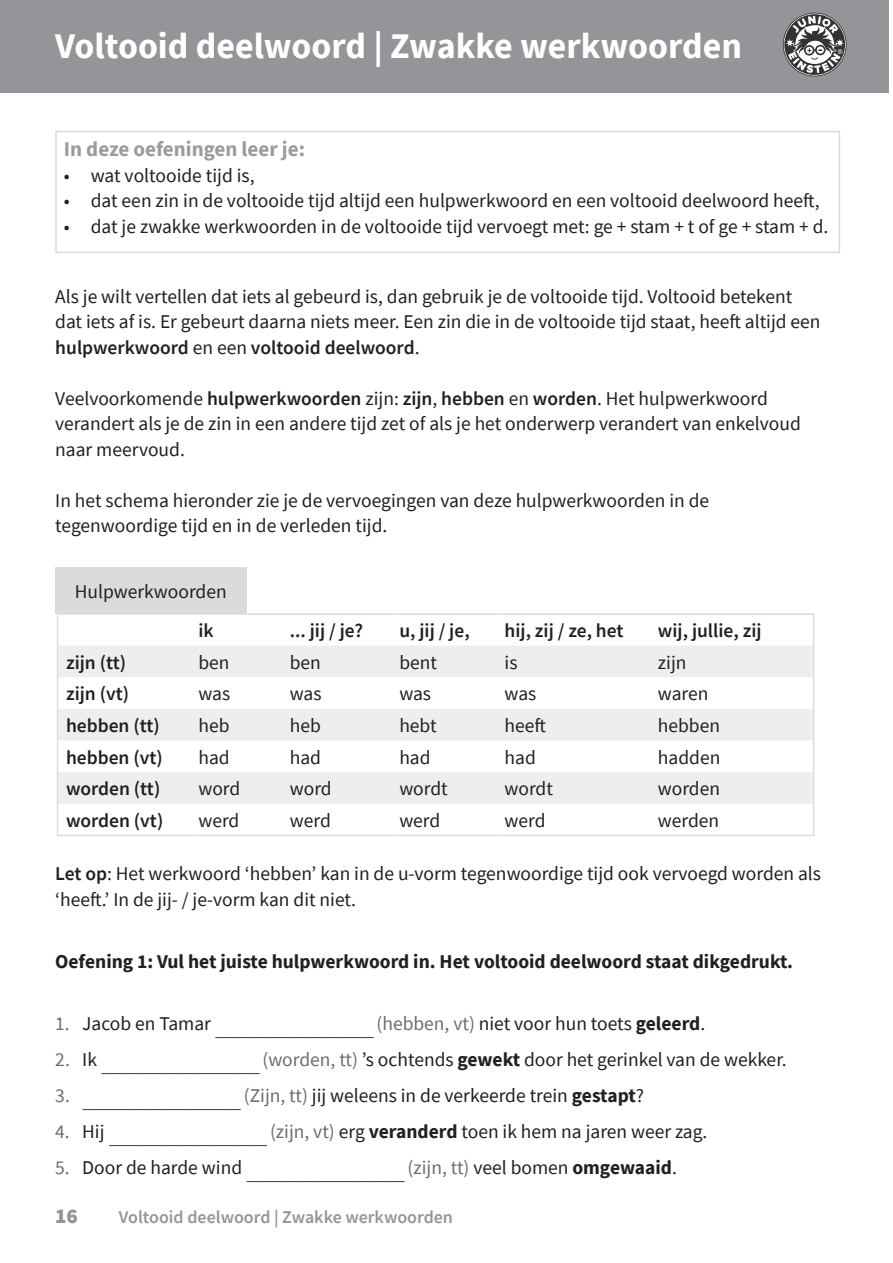
<style>
.page{position:relative;width:893px;height:1263px;background:#fff}
.page>*{position:absolute;margin:0;border:0;box-sizing:border-box;transform-origin:0 0}
.Kop_1{font:700 36px "Source Sans Pro";color:#fff}
.t1{font:700 21px "Source Sans Pro";color:#999b9e}
.t2{font:900 21px "Source Sans Pro";color:#929595}
.t3{font:19.5px/25.5px "Source Sans Pro";color:#231f20}
.t4{font:600 19.5px "Source Sans Pro";color:#231f20}
.t5{font:700 19.5px "Source Sans Pro";color:#231f20}
.t6{font:19.5px "Source Sans Pro";color:#6c6d70}
.t7{font:300 18px "Source Sans Pro";color:#231f20}
.Voettekst{font:600 18px "Source Sans Pro";color:#939598}
.s1{font-weight:600}
.s2{color:#6c6d70}
.s3{font-weight:700}
.s4{color:#231f20}
</style>
<div class="page">
<div style="left:0;top:0;width:889px;height:92px;background:#939598"></div>
<svg style="left:783px;top:13px;width:64px;height:63px"></svg>
<div style="left:55px;top:131px;width:785px;height:122px;border:2px solid #dbdcda"></div>
<svg style="left:58px;top:646px;width:755px;height:158px;fill:#eeeeef"></svg>
<hr style="left:57px;top:615px;width:1px;height:31px;background:#dcdcd8">
<hr style="left:813px;top:615px;width:1px;height:31px;background:#dcdcd8">
<hr style="left:57px;top:646px;width:1px;height:31px;background:#dcdcd8">
<hr style="left:813px;top:646px;width:1px;height:31px;background:#dcdcd8">
<hr style="left:57px;top:677px;width:1px;height:32px;background:#dcdcd8">
<hr style="left:813px;top:677px;width:1px;height:32px;background:#dcdcd8">
<hr style="left:57px;top:709px;width:1px;height:31px;background:#dcdcd8">
<hr style="left:813px;top:709px;width:1px;height:31px;background:#dcdcd8">
<hr style="left:57px;top:740px;width:1px;height:32px;background:#dcdcd8">
<hr style="left:813px;top:740px;width:1px;height:32px;background:#dcdcd8">
<hr style="left:57px;top:772px;width:1px;height:32px;background:#dcdcd8">
<hr style="left:813px;top:772px;width:1px;height:32px;background:#dcdcd8">
<hr style="left:57px;top:804px;width:1px;height:31px;background:#dcdcd8">
<hr style="left:813px;top:804px;width:1px;height:31px;background:#dcdcd8">
<hr style="left:57px;top:835px;width:135px;height:1px;background:#dcdcd8">
<hr style="left:192px;top:835px;width:92px;height:1px;background:#dcdcd8">
<hr style="left:284px;top:835px;width:109px;height:1px;background:#dcdcd8">
<hr style="left:393px;top:835px;width:106px;height:1px;background:#dcdcd8">
<hr style="left:499px;top:835px;width:153px;height:1px;background:#dcdcd8">
<hr style="left:652px;top:835px;width:162px;height:1px;background:#dcdcd8">
<hr style="left:57px;top:613px;width:135px;height:2px;background:#dcdcd8">
<hr style="left:192px;top:613px;width:92px;height:2px;background:#dcdcd8">
<hr style="left:284px;top:613px;width:109px;height:2px;background:#dcdcd8">
<hr style="left:393px;top:613px;width:106px;height:2px;background:#dcdcd8">
<hr style="left:499px;top:613px;width:153px;height:2px;background:#dcdcd8">
<hr style="left:652px;top:613px;width:162px;height:2px;background:#dcdcd8">
<div style="left:55px;top:567px;width:191px;height:47px;background:#dbdcda"></div>
<p class="Kop_1" style="left:55px;top:22px;width:688px">Voltooid deelwoord | Zwakke werkwoorden</p>
<p class="t1" style="left:64px;top:135px;width:243px">In deze oefeningen leer je:</p>
<p class="t3" style="left:64px;top:162px;width:192px">• wat voltooide tijd is,</p>
<p class="t3" style="left:64px;top:188px;width:757px">• dat een zin in de voltooide tijd altijd een hulpwerkwoord en een voltooid deelwoord heeft,</p>
<p class="t3" style="left:64px;top:213px;width:766px">• dat je zwakke werkwoorden in de voltooide tijd vervoegt met: ge + stam + t of ge + stam + d.</p>
<p class="t3" style="left:55px;top:283px;width:767px">Als je wilt vertellen dat iets al gebeurd is, dan gebruik je de voltooide tijd. Voltooid betekent dat iets af is. Er gebeurt daarna niets meer. Een zin die in de voltooide tijd staat, heeft altijd een <span class="s1">hulpwerkwoord</span> en een <span class="s1">voltooid deelwoord</span>.</p>
<p class="t3" style="left:55px;top:385px;width:747px">Veelvoorkomende <span class="s1">hulpwerkwoorden</span> zijn: <span class="s1">zijn</span>, <span class="s1">hebben</span> en <span class="s1">worden</span>. Het hulpwerkwoord verandert als je de zin in een andere tijd zet of als je het onderwerp verandert van enkelvoud naar meervoud.</p>
<p class="t3" style="left:55px;top:487px;width:655px">In het schema hieronder zie je de vervoegingen van deze hulpwerkwoorden in de tegenwoordige tijd en in de verleden tijd.</p>
<p class="t3" style="left:75px;top:579px;width:153px">Hulpwerkwoorden</p>
<p class="t4" style="left:198px;top:618px;width:17px">ik</p>
<p class="t4" style="left:290px;top:618px;width:75px">... jij / je?</p>
<p class="t4" style="left:399px;top:618px;width:72px">u, jij / je,</p>
<p class="t4" style="left:505px;top:618px;width:120px">hij, zij / ze, het</p>
<p class="t4" style="left:658px;top:618px;width:105px">wij, jullie, zij</p>
<p class="t4" style="left:66px;top:649px;width:62px">zijn (tt)</p>
<p class="t3" style="left:198px;top:649px;width:33px">ben</p>
<p class="t3" style="left:290px;top:649px;width:33px">ben</p>
<p class="t3" style="left:399px;top:649px;width:39px">bent</p>
<p class="t3" style="left:505px;top:649px;width:14px">is</p>
<p class="t3" style="left:658px;top:649px;width:30px">zijn</p>
<p class="t4" style="left:66px;top:681px;width:65px">zijn (vt)</p>
<p class="t3" style="left:198px;top:681px;width:33px">was</p>
<p class="t3" style="left:290px;top:681px;width:33px">was</p>
<p class="t3" style="left:399px;top:681px;width:33px">was</p>
<p class="t3" style="left:505px;top:681px;width:33px">was</p>
<p class="t3" style="left:658px;top:681px;width:52px">waren</p>
<p class="t4" style="left:66px;top:713px;width:95px">hebben (tt)</p>
<p class="t3" style="left:198px;top:713px;width:33px">heb</p>
<p class="t3" style="left:290px;top:713px;width:33px">heb</p>
<p class="t3" style="left:399px;top:713px;width:39px">hebt</p>
<p class="t3" style="left:505px;top:713px;width:43px">heeft</p>
<p class="t3" style="left:658px;top:713px;width:64px">hebben</p>
<p class="t4" style="left:66px;top:744px;width:98px">hebben (vt)</p>
<p class="t3" style="left:198px;top:744px;width:33px">had</p>
<p class="t3" style="left:290px;top:744px;width:33px">had</p>
<p class="t3" style="left:399px;top:744px;width:33px">had</p>
<p class="t3" style="left:505px;top:744px;width:33px">had</p>
<p class="t3" style="left:658px;top:744px;width:64px">hadden</p>
<p class="t4" style="left:66px;top:776px;width:96px">worden (tt)</p>
<p class="t3" style="left:198px;top:776px;width:43px">word</p>
<p class="t3" style="left:290px;top:776px;width:43px">word</p>
<p class="t3" style="left:399px;top:776px;width:50px">wordt</p>
<p class="t3" style="left:505px;top:776px;width:50px">wordt</p>
<p class="t3" style="left:658px;top:776px;width:64px">worden</p>
<p class="t4" style="left:66px;top:808px;width:99px">worden (vt)</p>
<p class="t3" style="left:198px;top:808px;width:42px">werd</p>
<p class="t3" style="left:290px;top:808px;width:42px">werd</p>
<p class="t3" style="left:399px;top:808px;width:42px">werd</p>
<p class="t3" style="left:505px;top:808px;width:42px">werd</p>
<p class="t3" style="left:658px;top:808px;width:63px">werden</p>
<p class="t3" style="left:55px;top:861px;width:767px"><span class="s1">Let op</span>: Het werkwoord ‘hebben’ kan in de u-vorm tegenwoordige tijd ook vervoegd worden als ‘heeft.’ In de jij- / je-vorm kan dit niet.</p>
<p class="t5" style="left:55px;top:948px;width:739px">Oefening 1: Vul het juiste hulpwerkwoord in. Het voltooid deelwoord staat dikgedrukt.</p>
<p class="t3" style="left:55px;top:1010px;width:157px"><span class="s2">1.</span> Jacob en Tamar</p>
<p class="t3" style="left:376px;top:1010px;width:330px"><span class="s2">(hebben, vt)</span> niet voor hun toets <span class="s3">geleerd</span>.</p>
<p class="t6" style="left:55px;top:1047px;width:43px">2. <span class="s4">Ik</span></p>
<p class="t7" style="left:215px;top:1025px;width:161px">--------------------------------------------</p>
<p class="t3" style="left:262px;top:1046px;width:526px"><span class="s2">(worden, tt)</span> ’s ochtends <span class="s3">gewekt</span> door het gerinkel van de wekker.</p>
<p class="t6" style="left:55px;top:1083px;width:16px">3.</p>
<p class="t7" style="left:101px;top:1061px;width:161px">--------------------------------------------</p>
<p class="t3" style="left:244px;top:1082px;width:402px"><span class="s2">(Zijn, tt)</span> jij weleens in de verkeerde trein <span class="s3">gestapt</span>?</p>
<p class="t7" style="left:82px;top:1097px;width:161px">--------------------------------------------</p>
<p class="t3" style="left:55px;top:1118px;width:51px"><span class="s2">4.</span> Hij</p>
<p class="t3" style="left:270px;top:1118px;width:439px"><span class="s2">(zijn, vt)</span> erg <span class="s3">veranderd</span> toen ik hem na jaren weer zag.</p>
<p class="t7" style="left:109px;top:1133px;width:161px">--------------------------------------------</p>
<p class="t3" style="left:55px;top:1154px;width:188px"><span class="s2">5.</span> Door de harde wind</p>
<p class="t3" style="left:408px;top:1154px;width:271px"><span class="s2">(zijn, tt)</span> veel bomen <span class="s3">omgewaaid</span>.</p>
<p class="t7" style="left:246px;top:1169px;width:161px">--------------------------------------------</p>
<p class="t2" style="left:55px;top:1202px;width:24px">16</p>
<p class="Voettekst" style="left:119px;top:1205px;width:336px">Voltooid deelwoord | Zwakke werkwoorden</p>
</div>
